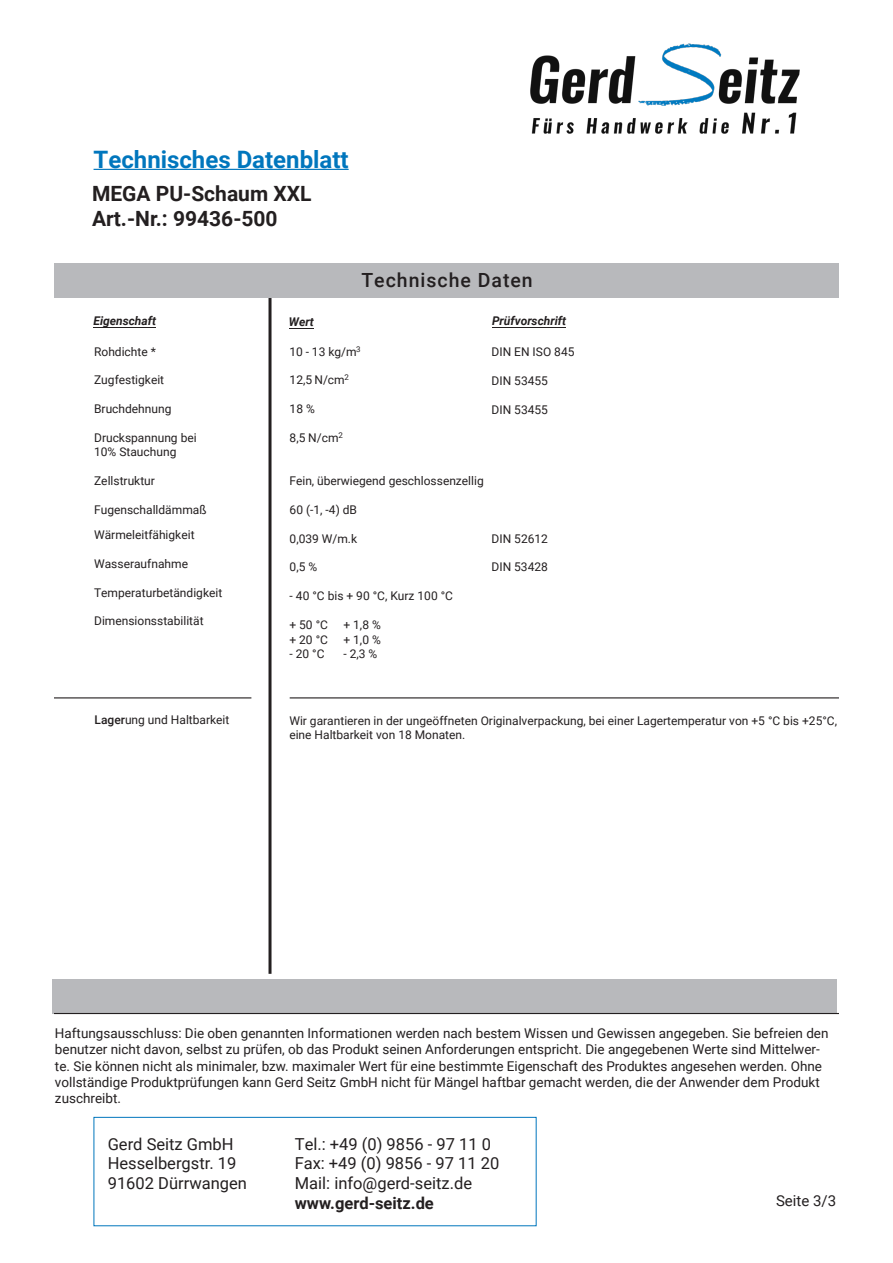
<style>
.page{position:relative;width:893px;height:1263px;background:#fff}
.page>*{position:absolute;margin:0;border:0;box-sizing:border-box;transform-origin:0 0}
.t1{font:700 24px "Roboto";color:#0076bd}
.t2{font:700 21px/25.2px "Roboto";color:#231f20}
.t3{font:500 19.5px "Roboto";letter-spacing:.05em;color:#231f20}
.t4{font:16.5px "Roboto";color:#231f20}
.t5{font:700 16.5px "Roboto";color:#231f20}
.t6{font:15px "Roboto";color:#231f20}
.t7{font:13.5px/16.2px "Roboto";color:#231f20}
.t8{font:12px/14.4px "Roboto";color:#231f20}
.t9{font:italic 700 12px "Roboto";color:#231f20}
.s1{font-weight:500}
</style>
<div class="page">
<svg style="left:268px;top:298px;width:4px;height:676px;background:#595657"></svg>
<hr style="left:94px;top:169px;width:255px;height:1px;background:#0076bd">
<div style="left:52px;top:979px;width:785px;height:34px;background:#b8b9bc"></div>
<div style="left:54px;top:264px;width:785px;height:34px;background:#b8b9bc"></div>
<hr style="left:54px;top:697px;width:197px;height:1px;background:#231f20">
<hr style="left:290px;top:697px;width:549px;height:1px;background:#231f20">
<hr style="left:54px;top:1013px;width:785px;height:1px;background:#231f20">
<div style="left:94px;top:1117px;width:442px;height:109px;border:1px solid #0076bd"></div>
<img style="left:530px;top:43px;width:270px;height:91px">
<svg style="left:289px;top:328px;width:25px;height:1px"></svg>
<hr style="left:492px;top:327px;width:74px;height:1px;background:#231f20">
<hr style="left:93px;top:327px;width:63px;height:1px;background:#231f20">
<p class="t1" style="left:94px;top:142px;width:257px">Technisches Datenblatt</p>
<h2 class="t2" style="left:92px;top:180px;width:221px">MEGA PU-Schaum XXL<br>Art.-Nr.: 99436-500</h2>
<p class="t3" style="left:361px;top:267px;width:173px">Technische Daten</p>
<p class="t9" style="left:93px;top:312px;width:64px">Eigenschaft</p>
<p class="t9" style="left:289px;top:313px;width:26px">Wert</p>
<p class="t9" style="left:492px;top:312px;width:75px">Prüfvorschrift</p>
<p class="t8" style="left:94px;top:344px;width:63px">Rohdichte *</p>
<p class="t8" style="left:94px;top:372px;width:72px">Zugfestigkeit</p>
<p class="t8" style="left:94px;top:401px;width:79px">Bruchdehnung</p>
<p class="t8" style="left:94px;top:430px;width:104px">Druckspannung bei<br>10% Stauchung</p>
<p class="t8" style="left:94px;top:473px;width:62px">Zellstruktur</p>
<p class="t8" style="left:94px;top:497px;width:114px;line-height:24.9px">Fugenschalldämmaß<br>Wärmeleitfähigkeit</p>
<p class="t8" style="left:94px;top:556px;width:95px">Wasseraufnahme</p>
<p class="t8" style="left:94px;top:585px;width:130px">Temperaturbetändigkeit</p>
<p class="t8" style="left:94px;top:613px;width:111px">Dimensionsstabilität</p>
<p class="t8" style="left:289px;top:344px;width:73px">10 - 13 kg/m<sup>3</sup></p>
<p class="t8" style="left:290px;top:372px;width:61px">12,5 N/cm<sup>2</sup></p>
<p class="t8" style="left:290px;top:401px;width:27px">18 %</p>
<p class="t8" style="left:290px;top:430px;width:55px">8,5 N/cm<sup>2</sup></p>
<p class="t8" style="left:290px;top:473px;width:196px">Fein, überwiegend geschlossenzellig</p>
<p class="t8" style="left:290px;top:502px;width:69px">60 (-1, -4) dB</p>
<p class="t8" style="left:290px;top:531px;width:69px">0,039 W/m.k</p>
<p class="t8" style="left:290px;top:559px;width:29px">0,5 %</p>
<p class="t8" style="left:290px;top:588px;width:165px">- 40 °C bis + 90 °C, Kurz 100 °C</p>
<p class="t8" style="left:289px;top:617px;width:40px">+ 50 °C</p>
<p class="t8" style="left:343px;top:617px;width:39px">+ 1,8 %</p>
<p class="t8" style="left:289px;top:632px;width:40px">+ 20 °C</p>
<p class="t8" style="left:343px;top:632px;width:39px">+ 1,0 %</p>
<p class="t8" style="left:289px;top:646px;width:37px">- 20 °C</p>
<p class="t8" style="left:343px;top:646px;width:35px">- 2,3 %</p>
<p class="t8" style="left:492px;top:344px;width:84px">DIN EN ISO 845</p>
<p class="t8" style="left:492px;top:373px;width:58px">DIN 53455</p>
<p class="t8" style="left:492px;top:402px;width:58px">DIN 53455</p>
<p class="t8" style="left:492px;top:531px;width:58px">DIN 52612</p>
<p class="t8" style="left:492px;top:559px;width:58px">DIN 53428</p>
<p class="t8" style="left:95px;top:712px;width:136px"><span class="s1">Lager</span>ung und Haltbarkeit</p>
<p class="t8" style="left:289px;top:713px;width:549px">Wir garantieren in der ungeöffneten Originalverpackung, bei einer Lagertemperatur von +5 °C bis +25°C, eine Haltbarkeit von 18 Monaten.</p>
<p class="t7" style="left:55px;top:1025px;width:775px">Haftungsausschluss: Die oben genannten Informationen werden nach bestem Wissen und Gewissen angegeben. Sie befreien den benutzer nicht davon, selbst zu prüfen, ob das Produkt seinen Anforderungen entspricht. Die angegebenen Werte sind Mittelwer&shy;te. Sie können nicht als minimaler, bzw. maximaler Wert für eine bestimmte Eigenschaft des Produktes angesehen werden. Ohne vollständige Produktprüfungen kann Gerd Seitz GmbH nicht für Mängel haftbar gemacht werden, die der Anwender dem Produkt zuschreibt.</p>
<p class="t4" style="left:108px;top:1132px;width:127px">Gerd Seitz GmbH</p>
<p class="t4" style="left:108px;top:1152px;width:130px">Hesselbergstr. 19</p>
<p class="t4" style="left:108px;top:1172px;width:141px">91602 Dürrwangen</p>
<p class="t4" style="left:295px;top:1132px;width:198px">Tel.: +49 (0) 9856 - 97 11 0</p>
<p class="t4" style="left:295px;top:1152px;width:206px">Fax: +49 (0) 9856 - 97 11 20</p>
<p class="t4" style="left:295px;top:1172px;width:179px">Mail: info@gerd-seitz.de</p>
<p class="t5" style="left:295px;top:1191px;width:141px">www.gerd-seitz.de</p>
<p class="t6" style="left:776px;top:1190px;width:62px">Seite 3/3</p>
</div>
